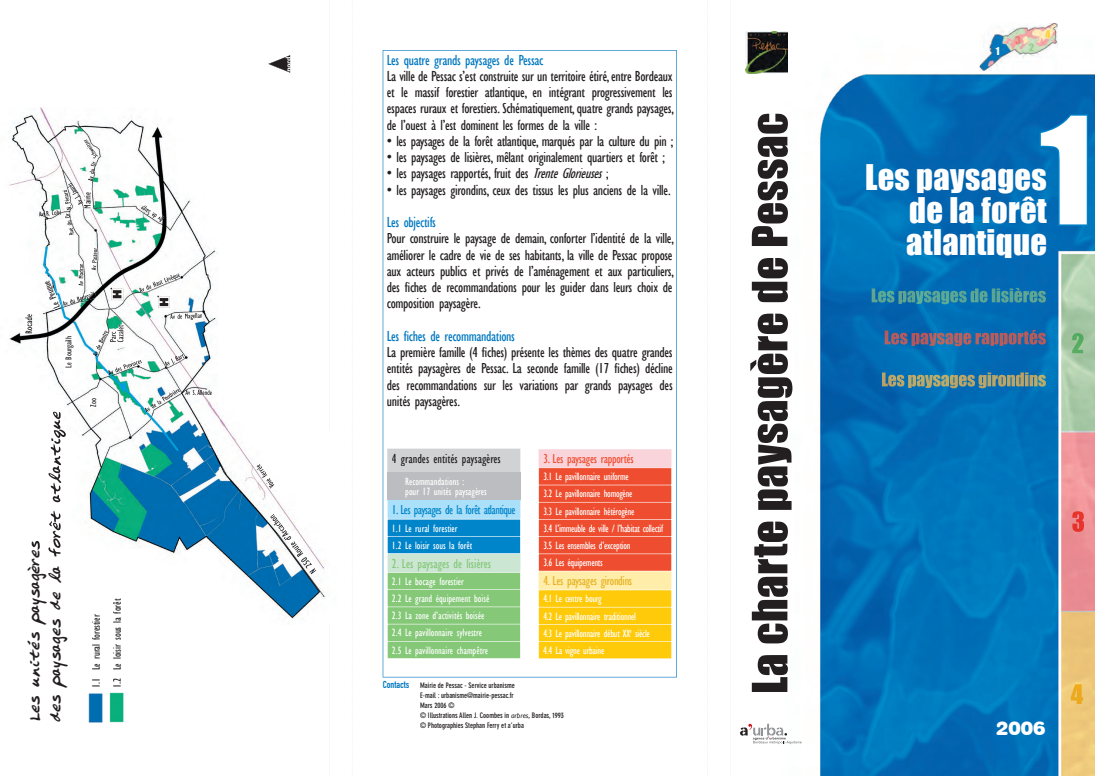
<style>
.page{position:relative;width:1095px;height:776px;background:#fff}
.page>*{position:absolute;margin:0;border:0;box-sizing:border-box;transform-origin:0 0}
.t1{font:137.5px "Impact";color:#fff}
.t2{font:32.5px/32.5px "Impact";letter-spacing:.01em;color:#fff;text-align:justify}
.t3{font:18.75px "Swiss 721 BT Black Rounded";color:#fff}
.t4{font:condensed 15px/16.2px "Gill Sans";letter-spacing:-.02em;color:#231f20;text-align:justify}
.t5{font:condensed 15px "Gill Sans";letter-spacing:-.02em;color:#0078c0}
.t6{font:15px/21px "Ripley Script";letter-spacing:.01em;color:#231f20}
.t7{font:condensed 13.25px "Gill Sans";letter-spacing:-.04em;color:#0085ca}
.t8{font:condensed 13.25px "Gill Sans";color:#231f20}
.t9{font:condensed 13.25px "Gill Sans";color:#85c878}
.t10{font:condensed 13.25px "Gill Sans";letter-spacing:-.02em;color:#ef4d2f}
.t11{font:condensed 13.25px "Gill Sans";letter-spacing:-.02em;color:#e6b120}
.t12{font:condensed 11.25px/21.1px "Gill Sans";color:#231f20}
.t13{font:condensed 10.88px/17.2px "Gill Sans";letter-spacing:-.02em;color:#fff}
.t14{font:condensed 10.88px/17.2px "Gill Sans";color:#fff}
.t15{font:10px "DIN Engschrift";color:#0078c0}
.t16{font:condensed 10px "Gill Sans";color:#231f20}
.t17{font:10px "Impact";color:#fff}
.t18{font:condensed 8.75px "Gill Sans";color:#231f20}
.t19{font:700 condensed 7.5px/10px "DIN Neuzeit Grotesk";color:#231f20}
.s1{font-style:italic}
.s2{font-family:"Gill Sans";font-weight:400;font-style:italic;font-stretch:normal}
</style>
<div class="page">
<img style="left:749px;top:23px;width:346px;height:753px">
<img style="left:750px;top:114px;width:42px;height:578px">
<svg style="left:740px;top:724px;width:61px;height:20px"></svg>
<img style="left:979px;top:23px;width:78px;height:48px">
<svg style="left:1029px;top:43px;width:4px;height:8px"></svg>
<svg style="left:1045px;top:30px;width:5px;height:8px"></svg>
<svg style="left:1015px;top:36px;width:5px;height:8px"></svg>
<img style="left:746px;top:30px;width:44px;height:46px">
<img style="left:745px;top:32px;width:42px;height:42px">
<img style="left:9px;top:108px;width:318px;height:511px">
<img style="left:27px;top:541px;width:20px;height:12px">
<img style="left:48px;top:411px;width:20px;height:151px">
<svg style="left:268px;top:55px;width:23px;height:18px"></svg>
<img style="left:88px;top:692px;width:36px;height:31px">
<svg style="left:383px;top:50px;width:294px;height:627px"></svg>
<hr style="left:538px;top:448px;width:134px;height:1px;background:#fff">
<svg style="left:538px;top:449px;width:134px;height:209px;background:#f69545"></svg>
<hr style="left:538px;top:658px;width:134px;height:1px;background:#fff">
<svg style="left:387px;top:448px;width:133px;height:24px;background:#d3d4d6"></svg>
<div style="left:387px;top:472px;width:133px;height:28px;background:#bcbdc0"></div>
<svg style="left:387px;top:500px;width:134px;height:158px;background:#7bc2a8"></svg>
<hr style="left:387px;top:658px;width:133px;height:1px;background:#fff">
<div style="left:392px;top:454px;width:108px;height:12px;background:#d1d2d4"></div>
<img style="left:1072px;top:333px;width:11px;height:20px">
<img style="left:1072px;top:511px;width:12px;height:21px">
<img style="left:1071px;top:684px;width:12px;height:20px">
<svg style="left:1038px;top:112px;width:51px;height:115px;background:#0071b9"></svg>
<img style="left:871px;top:288px;width:175px;height:16px">
<img style="left:884px;top:330px;width:162px;height:16px">
<img style="left:882px;top:372px;width:164px;height:16px">
<img style="left:25px;top:314px;width:7px;height:19px">
<img style="left:268px;top:514px;width:48px;height:60px">
<img style="left:255px;top:464px;width:20px;height:25px">
<img style="left:92px;top:329px;width:16px;height:28px">
<img style="left:144px;top:387px;width:36px;height:26px">
<img style="left:107px;top:358px;width:35px;height:17px">
<img style="left:140px;top:204px;width:24px;height:19px">
<img style="left:138px;top:272px;width:43px;height:22px">
<svg style="left:65px;top:331px;width:11px;height:37px"></svg>
<div style="left:66px;top:336px;width:8px;height:31px;background:#fff"></div>
<svg style="left:90px;top:394px;width:11px;height:13px"></svg>
<div style="left:90px;top:398px;width:6px;height:8px;background:#fff"></div>
<svg style="left:157px;top:296px;width:13px;height:12px"></svg>
<svg style="left:111px;top:288px;width:12px;height:12px"></svg>
<svg style="left:110px;top:332px;width:6px;height:10px"></svg>
<img style="left:117px;top:325px;width:6px;height:17px">
<img style="left:62px;top:291px;width:35px;height:17px">
<img style="left:82px;top:138px;width:17px;height:23px">
<img style="left:39px;top:209px;width:22px;height:8px">
<img style="left:78px;top:264px;width:6px;height:22px">
<img style="left:62px;top:190px;width:10px;height:23px">
<img style="left:67px;top:182px;width:17px;height:24px">
<svg style="left:84px;top:190px;width:8px;height:19px"></svg>
<img style="left:170px;top:313px;width:32px;height:8px">
<img style="left:185px;top:390px;width:27px;height:5px">
<img style="left:164px;top:353px;width:21px;height:15px">
<img style="left:91px;top:248px;width:7px;height:22px">
<img style="left:61px;top:279px;width:1px;height:27px">
<svg style="left:42px;top:277px;width:19px;height:33px"></svg>
<img style="left:88px;top:161px;width:8px;height:20px">
<img style="left:64px;top:213px;width:10px;height:22px">
<p class="t16" style="left:81px;top:209px;width:19px;rotate:-90deg">Mairie</p>
<p class="t18" style="left:63px;top:368px;width:33px;rotate:-90deg">Le Bourgailh</p>
<p class="t6" style="left:23px;top:722px;width:312px;rotate:-90deg">Les unités paysagères<br>des paysages de la forêt atlantique</p>
<p class="t18" style="left:88px;top:407px;width:10px;rotate:-90deg">Zoo</p>
<p class="t12" style="left:86px;top:688px;width:91px;rotate:-90deg">1.1 Le rural forestier<br>1.2 Le loisir sous la forêt</p>
<p class="t5" style="left:387px;top:51px;width:158px">Les quatre grands paysages de Pessac</p>
<p class="t4" style="left:387px;top:68px;width:289px">La ville de Pessac s’est construite sur un territoire étiré, entre Bordeaux et le massif forestier atlantique, en intégrant progressivement les espaces ruraux et forestiers. Schématiquement, quatre grands paysages, de l’ouest à l’est dominent les formes de la ville :</p>
<p class="t4" style="left:387px;top:133px;width:288px">• les paysages de la forêt atlantique, marqués par la culture du pin ;</p>
<p class="t4" style="left:387px;top:149px;width:280px">• les paysages de lisières, mêlant originalement quartiers et forêt ;</p>
<p class="t4" style="left:387px;top:165px;width:223px">• les paysages rapportés, fruit des <span class="s1">TrenteGlorieuses</span>;</p>
<p class="t4" style="left:387px;top:182px;width:285px">• les paysages girondins, ceux des tissus les plus anciens de la ville.</p>
<p class="t5" style="left:387px;top:213px;width:51px">Les objectifs</p>
<p class="t4" style="left:387px;top:230px;width:289px">Pour construire le paysage de demain, conforter l’identité de la ville, améliorer le cadre de vie de ses habitants, la ville de Pessac propose aux acteurs publics et privés de l’aménagement et aux particuliers, des fiches de recommandations pour les guider dans leurs choix de composition paysagère.</p>
<p class="t5" style="left:387px;top:327px;width:130px">Les fiches de recommandations</p>
<p class="t4" style="left:387px;top:344px;width:287px">La première famille (4 fiches) présente les thèmes des quatre grandes entités paysagères de Pessac. La seconde famille (17 fiches) décline des recommandations sur les variations par grands paysages des unités paysagères.</p>
<p class="t8" style="left:392px;top:450px;width:110px">4 grandes entités paysagères</p>
<p class="t14" style="left:405px;top:475px;width:83px;line-height:10.9px">Recommandations :<br>pour 17 unités paysagères</p>
<p class="t7" style="left:392px;top:502px;width:125px">1. Les paysages de la forêt atlantique</p>
<p class="t14" style="left:392px;top:519px;width:82px">1.1 Le rural forestier<br>1.2 Le loisir sous la forêt</p>
<p class="t9" style="left:392px;top:555px;width:100px">2. Les paysages de lisières</p>
<p class="t14" style="left:392px;top:573px;width:99px">2.1 Le bocage forestier<br>2.2 Le grand équipement boisé<br>2.3 La zone d’activités boisée<br>2.4 Le pavillonnaire sylvestre<br>2.5 Le pavillonnaire champêtre</p>
<p class="t19" style="left:420px;top:680px;width:145px">Mairie de Pessac - Service urbanisme<br>E-mail : urbanisme@mairie-pessac.fr<br>Mars 2006 ©<br>© Illustrations Allen J. Coombes in <span class="s2">arbres</span>, Bordas, 1993 © Photographies Stephan Ferry et a’urba</p>
<p class="t10" style="left:543px;top:451px;width:92px">3. Les paysages rapportés</p>
<p class="t13" style="left:543px;top:468px;width:121px">3.1 Le pavillonnaire uniforme<br>3.2 Le pavillonnaire homogène<br>3.3 Le pavillonnaire hétérogène<br>3.4 L’immeuble de ville / l’habitat collectif<br>3.5 Les ensembles d’exception<br>3.6 Les équipements</p>
<p class="t11" style="left:543px;top:573px;width:90px">4. Les paysages girondins</p>
<p class="t13" style="left:543px;top:590px;width:108px">4.1 Le centre bourg<br>4.2 Le pavillonnaire traditionnel<br>4.3 Le pavillonnaire début XX<sup>e</sup> siècle<br>4.4 La vigne urbaine</p>
<p class="t15" style="left:383px;top:678px;width:28px">Contacts</p>
<p class="t17" style="left:996px;top:43px;width:5px">1</p>
<h1 class="t1" style="left:1040px;top:64px;width:54px">1</h1>
<h2 class="t2" style="left:906px;top:160px;width:142px;text-indent:-41px">Les paysages de la forêt atlantique</h2>
<p class="t3" style="left:996px;top:716px;width:51px">2006</p>
</div>
